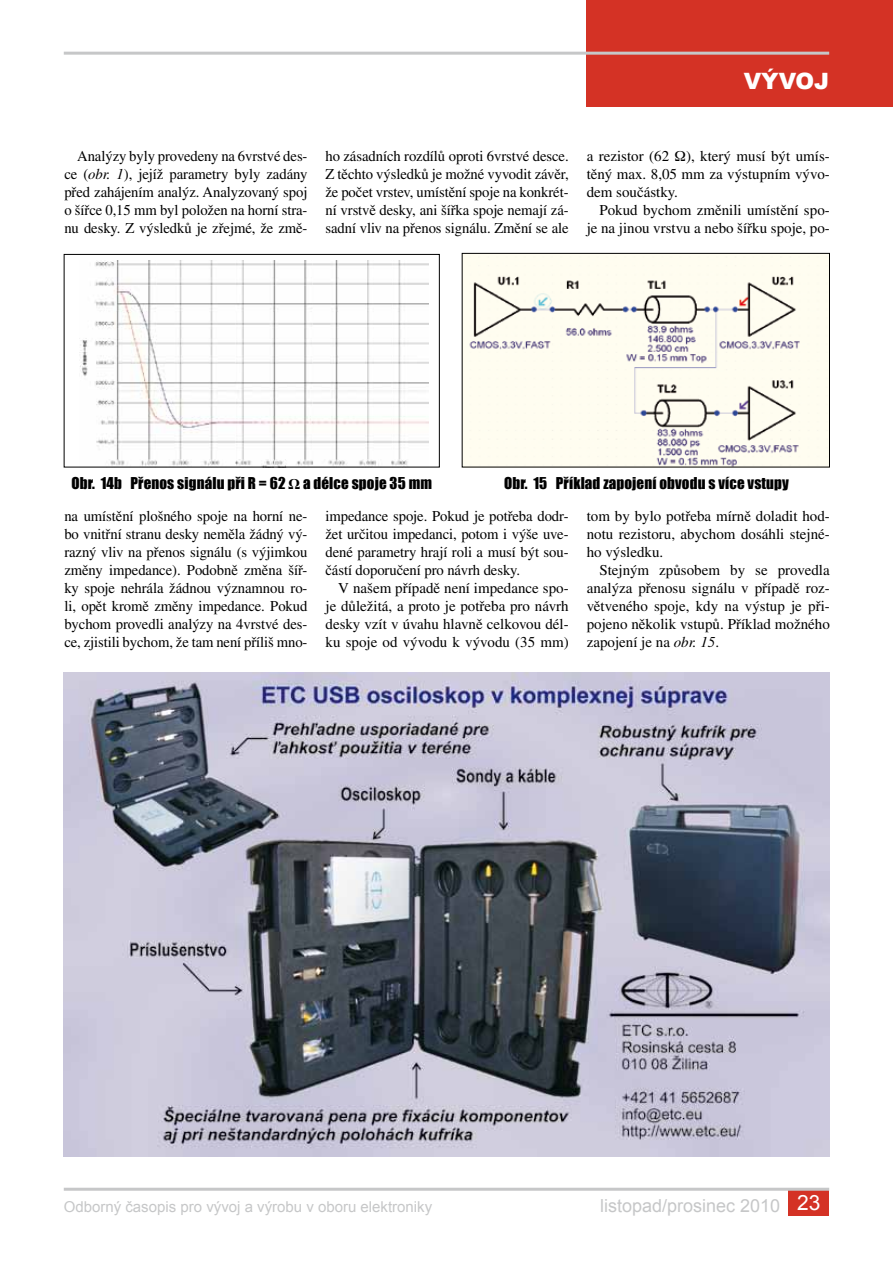
<style>
.page{position:relative;width:893px;height:1263px;background:#fff}
.page>*{position:absolute;margin:0;border:0;box-sizing:border-box;transform-origin:0 0}
.t1{font:900 22.5px "Arial";color:#fff}
.t2{font:21px "Arial";color:#fff}
.t3{font:18px "Arial";color:#c6c7c8}
.t4{font:15px/18px "Times CE";color:#000;text-align:justify}
.t5{font:15px "Impact";letter-spacing:.01em;color:#000}
.t6{font:15px "Arial";color:#c6c7c8}
.s1{font-style:italic}
</style>
<div class="page">
<div style="left:586px;top:0;width:307px;height:106px;background:#d43225"></div>
<hr style="left:64px;top:52px;width:765px;height:3px;background:#c6c7c8">
<div style="left:788px;top:1189px;width:41px;height:27px;background:#d43225"></div>
<hr style="left:64px;top:1188px;width:765px;height:3px;background:#c6c7c8">
<img style="left:464px;top:255px;width:364px;height:210px">
<div style="left:462px;top:253px;width:368px;height:214px;border:1px solid #000"></div>
<img style="left:80px;top:261px;width:348px;height:204px">
<div style="left:64px;top:254px;width:376px;height:213px;border:1px solid #000"></div>
<img style="left:64px;top:673px;width:765px;height:484px">
<h1 class="t1" style="left:744px;top:64px;width:87px">VÝVOJ</h1>
<p class="t4" style="left:64px;top:146px;width:245px;text-indent:13px">Analýzy byly provedeny na 6vrstvé des&shy;ce (<span class="s1">obr. 1</span>), jejíž parametry byly zadány před zahájením analýz. Analyzovaný spoj o šířce 0,15 mm byl položen na horní stra&shy;nu desky. Z výsledků je zřejmé, že změ-</p>
<p class="t4" style="left:325px;top:146px;width:245px">ho zásadních rozdílů oproti 6vrstvé desce.<br>Z těchto výsledků je možné vyvodit závěr, že počet vrstev, umístění spoje na konkrét&shy;ní vrstvě desky, ani šířka spoje nemají zá&shy;sadní vliv na přenos signálu. Změní se ale</p>
<p class="t4" style="left:587px;top:146px;width:245px">a rezistor (62 ), který musí být umís&shy;těný max. 8,05 mm za výstupním vývo&shy;dem součástky.</p>
<p class="t4" style="left:587px;top:200px;width:245px;text-align:right">Pokud bychom změnili umístění spo&shy;je na jinou vrstvu a nebo šířku spoje, po-</p>
<p class="t5" style="left:71px;top:471px;width:362px">Obr. 14b Přenos signálu při R = 62 Ω a délce spoje 35 mm</p>
<p class="t5" style="left:504px;top:471px;width:286px">Obr. 15 Příklad zapojení obvodu s více vstupy</p>
<p class="t4" style="left:64px;top:506px;width:245px">na umístění plošného spoje na horní ne&shy;bo vnitřní stranu desky neměla žádný vý&shy;razný vliv na přenos signálu (s výjimkou změny impedance). Podobně změna šíř&shy;ky spoje nehrála žádnou významnou ro&shy;li, opět kromě změny impedance. Pokud bychom provedli analýzy na 4vrstvé des&shy;ce, zjistili bychom, že tam není příliš mno-</p>
<p class="t4" style="left:325px;top:506px;width:245px">impedance spoje. Pokud je potřeba dodr&shy;žet určitou impedanci, potom i výše uve&shy;dené parametry hrají roli a musí být sou&shy;částí doporučení pro návrh desky.</p>
<p class="t4" style="left:326px;top:578px;width:245px;text-indent:13px">V našem případě není impedance spo&shy;je důležitá, a proto je potřeba pro návrh desky vzít v úvahu hlavně celkovou dél&shy;ku spoje od vývodu k vývodu (35 mm)</p>
<p class="t4" style="left:587px;top:506px;width:245px">tom by bylo potřeba mírně doladit hod&shy;notu rezistoru, abychom dosáhli stejné&shy;ho výsledku.</p>
<p class="t4" style="left:587px;top:560px;width:245px;text-indent:13px">Stejným způsobem by se provedla analýza přenosu signálu v případě roz&shy;větveného spoje, kdy na výstup je při&shy;pojeno několik vstupů. Příklad možného zapojení je na <span class="s1">obr. 15</span>.</p>
<p class="t6" style="left:64px;top:1197px;width:370px">Odborný časopis pro vývoj a výrobu v oboru elektroniky</p>
<p class="t3" style="left:600px;top:1194px;width:182px">listopad/prosinec 2010</p>
<h2 class="t2" style="left:797px;top:1188px;width:25px">23</h2>
</div>
